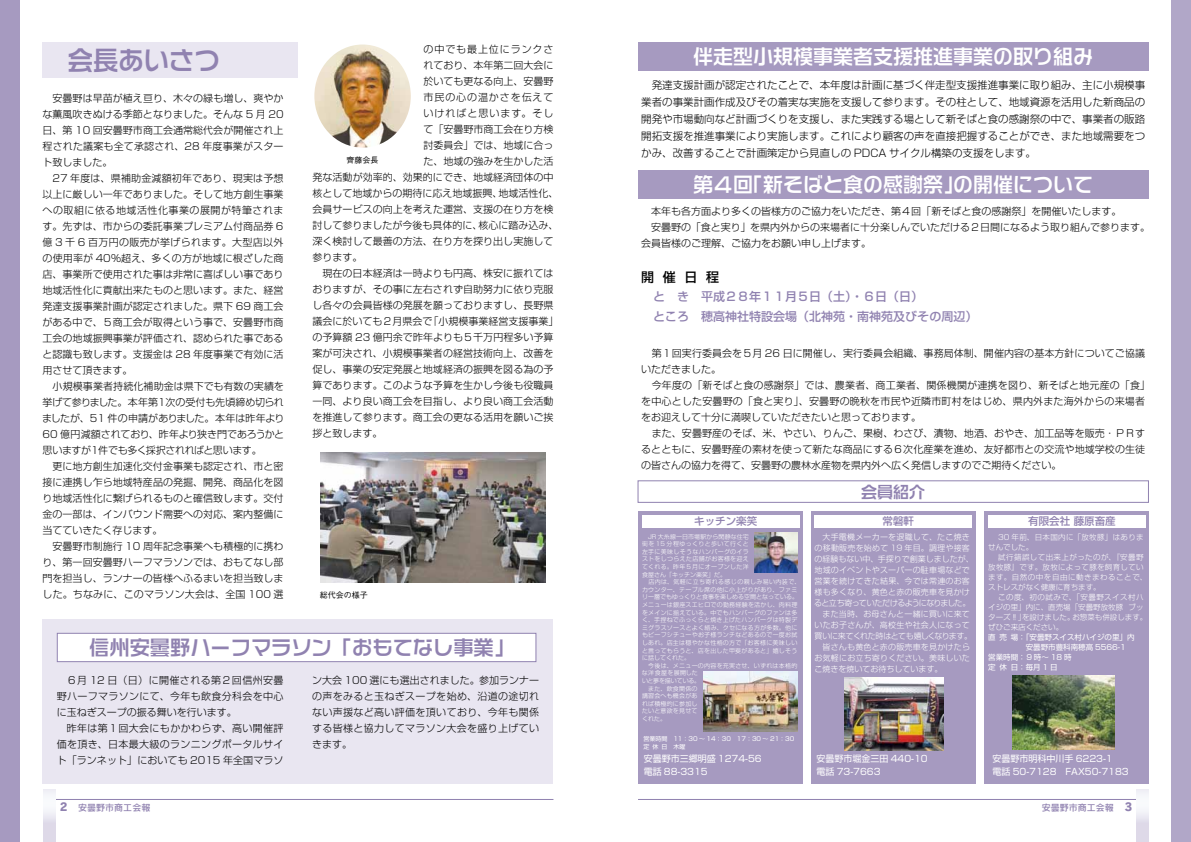
<style>
.page{position:relative;width:1191px;height:842px;background:#fff}
.page>*{position:absolute;margin:0;border:0;box-sizing:border-box;transform-origin:0 0}
.t1{font:700 26px "Logo G Std";color:#9082b0}
.t2{font:700 20px "Logo G Std";color:#fff}
.t3{font:700 20px "Logo G Std";color:#9082b0}
.t4{font:700 16px "Logo G Std";color:#9082b0}
.t5{font:500 13px "Shin Go Pro";color:#000}
.t6{font:500 12px/20px "Shin Go Pro";color:#9082b0}
.t7{font:300 10.5px/17px "Shin Go Pro";color:#000;text-align:justify}
.t8{font:500 10.5px "Shin Go Pro";color:#9082b0}
.t9{font:300 10px/16px "Shin Go Pro";letter-spacing:.005em;color:#000;text-align:justify}
.t10{font:300 10px "Shin Go Pro";letter-spacing:.09em;color:#000}
.t11{font:300 10px "Shin Go Pro";letter-spacing:.1em;color:#000}
.t12{font:9px/13px "Shin Go Pro";color:#fff}
.t13{font:9px "Rodin Pro DB";color:#9082b0}
.t14{font:300 8px "Shin Go Pro";letter-spacing:.025em;color:#fff}
.t15{font:300 8px "Shin Go Pro";color:#fff}
.t16{font:300 8px "Shin Go Pro";letter-spacing:-.09em;color:#fff}
.t17{font:300 8px "Shin Go Pro";letter-spacing:-.05em;color:#fff}
.t18{font:500 8px "Gothic BBB Pro";color:#000}
.t19{font:300 7.5px/10px "Shin Go Pro";letter-spacing:.04em;color:#fff}
.t20{font:300 7.5px/10px "Shin Go Pro";color:#fff}
.t21{font:7.5px/10px "Shin Go Pro";color:#fff}
.t22{font:300 6px/7.6px "Shin Go Pro";letter-spacing:.04em;color:#fff}
.t23{font:6px/8px "Shin Go Pro";color:#fff}
.s1{font-family:"Rodin Pro EB";font-size:11px}
</style>
<div class="page">
<div style="left:638px;top:511px;width:164px;height:273px;background:#a69ac0"></div>
<div style="left:811px;top:511px;width:164px;height:273px;background:#a69ac0"></div>
<div style="left:984px;top:511px;width:164px;height:273px;background:#a69ac0"></div>
<div style="left:43px;top:619px;width:510px;height:165px;background:#e9e6f1"></div>
<hr style="left:638px;top:799px;width:498px;height:1px;background:#9082b0">
<div style="left:1171px;top:0;width:20px;height:842px;background:#b1a7c8"></div>
<svg style="left:1136px;top:789px;width:12px;height:53px"></svg>
<hr style="left:55px;top:799px;width:498px;height:1px;background:#9082b0">
<svg style="left:43px;top:789px;width:12px;height:53px"></svg>
<div style="left:0;top:0;width:20px;height:842px;background:#a69ac0"></div>
<div style="left:43px;top:43px;width:255px;height:35px;background:#e9e6f1"></div>
<div style="left:57px;top:633px;width:479px;height:29px;background:#fff"></div>
<div style="left:57px;top:633px;width:479px;height:29px;border:1px solid #9082b0"></div>
<div style="left:638px;top:43px;width:510px;height:28px;background:#a69ac0"></div>
<div style="left:638px;top:171px;width:510px;height:28px;background:#a69ac0"></div>
<div style="left:637px;top:480px;width:511px;height:23px;border:1px solid #9082b0"></div>
<div style="left:988px;top:515px;width:157px;height:12px;background:#fff"></div>
<div style="left:814px;top:515px;width:158px;height:12px;background:#fff"></div>
<div style="left:642px;top:515px;width:157px;height:12px;background:#fff"></div>
<img style="left:1012px;top:675px;width:102px;height:74px">
<img style="left:844px;top:677px;width:99px;height:74px">
<img style="left:754px;top:533px;width:43px;height:39px">
<img style="left:703px;top:672px;width:94px;height:59px">
<img style="left:314px;top:45px;width:97px;height:103px">
<img style="left:320px;top:452px;width:226px;height:131px">
<h1 class="t1" style="left:43px;top:42px;width:179px">　会長あいさつ</h1>
<p class="t9" style="left:43px;top:89px;width:243px;text-indent:10px">安曇野は早苗が植え亘り、木々の緑も増し、爽やかな薫風吹きぬける季節となりました。そんな 5 月 20日、第 10 回安曇野市商工会通常総代会が開催され上程された議案も全て承認され、28 年度事業がスタート致しました。</p>
<p class="t9" style="left:43px;top:169px;width:242px;text-indent:10px">27 年度は、県補助金減額初年であり、現実は予想以上に厳しい一年でありました。そして地方創生事業への取組に依る地域活性化事業の展開が特筆されます。先ずは、市からの委託事業プレミアム付商品券 6億 3 千 6 百万円の販売が挙げられます。大型店以外の使用率が 40％超え、多くの方が地域に根ざした商店、事業所で使用された事は非常に喜ばしい事であり地域活性化に貢献出来たものと思います。また、経営発達支援事業計画が認定されました。県下 69 商工会がある中で、５商工会が取得という事で、安曇野市商工会の地域振興事業が評価され、認められた事であると認識も致します。支援金は 28 年度事業で有効に活用させて頂きます。</p>
<p class="t9" style="left:42px;top:377px;width:244px;text-indent:10px">小規模事業者持続化補助金は県下でも有数の実績を挙げて参りました。本年第１次の受付も先頃締め切られましたが、51 件の申請がありました。本年は昨年より60 億円減額されており、昨年より狭き門であろうかと思いますが１件でも多く採択されればと思います。</p>
<p class="t9" style="left:43px;top:457px;width:242px;text-indent:10px">更に地方創生加速化交付金事業も認定され、市と密接に連携し乍ら地域特産品の発掘、開発、商品化を図り地域活性化に繋げられるものと確信致します。交付金の一部は、インバウンド需要への対応、案内整備に当てていきたく存じます。</p>
<p class="t9" style="left:43px;top:537px;width:242px;text-indent:10px">安曇野市制施行 10 周年記念事業へも積極的に携わり、第一回安曇野ハーフマラソンでは、おもてなし部門を担当し、ランナーの皆様へふるまいを担当致しました。ちなみに、このマラソン大会は、全国 100 選</p>
<p class="t10" style="left:423px;top:41px;width:131px">の中でも最上位にランクさ</p>
<p class="t9" style="left:423px;top:56px;width:131px">れており、本年第二回大会に</p>
<p class="t9" style="left:423px;top:72px;width:131px">於いても更なる向上、安曇野</p>
<p class="t10" style="left:423px;top:89px;width:131px">市民の心の温かさを伝えて</p>
<p class="t11" style="left:423px;top:105px;width:131px">いければと思います。そし</p>
<p class="t9" style="left:423px;top:120px;width:131px">て「安曇野市商工会在り方検</p>
<p class="t9" style="left:423px;top:136px;width:131px">討委員会」では、地域に合っ</p>
<p class="t9" style="left:423px;top:152px;width:131px">た、地域の強みを生かした活</p>
<p class="t9" style="left:312px;top:168px;width:242px">発な活動が効率的、効果的にでき、地域経済団体の中</p>
<p class="t9" style="left:312px;top:184px;width:247px">核として地域からの期待に応え地域振興、地域活性化、</p>
<p class="t9" style="left:312px;top:200px;width:242px">会員サービスの向上を考えた運営、支援の在り方を検</p>
<p class="t9" style="left:312px;top:216px;width:247px">討して参りましたが今後も具体的に、核心に踏み込み、</p>
<p class="t9" style="left:312px;top:232px;width:242px">深く検討して最善の方法、在り方を探り出し実施して</p>
<p class="t9" style="left:312px;top:248px;width:51px">参ります。</p>
<p class="t9" style="left:322px;top:264px;width:232px">現在の日本経済は一時よりも円高、株安に振れては</p>
<p class="t9" style="left:312px;top:280px;width:242px">おりますが、その事に左右されず自助努力に依り克服</p>
<p class="t9" style="left:312px;top:296px;width:242px">し各々の会員皆様の発展を願っておりますし、長野県</p>
<p class="t9" style="left:312px;top:312px;width:247px">議会に於いても２月県会で「小規模事業経営支援事業」</p>
<p class="t9" style="left:312px;top:328px;width:242px">の予算額 23 億円余で昨年よりも５千万円程多い予算</p>
<p class="t9" style="left:312px;top:344px;width:242px">案が可決され、小規模事業者の経営技術向上、改善を</p>
<p class="t9" style="left:312px;top:360px;width:242px">促し、事業の安定発展と地域経済の振興を図る為の予</p>
<p class="t9" style="left:312px;top:376px;width:242px">算であります。このような予算を生かし今後も役職員</p>
<p class="t9" style="left:312px;top:392px;width:242px">一同、より良い商工会を目指し、より良い商工会活動</p>
<p class="t9" style="left:312px;top:408px;width:242px">を推進して参ります。商工会の更なる活用を願いご挨</p>
<p class="t9" style="left:312px;top:424px;width:71px">拶と致します。</p>
<p class="t18" style="left:346px;top:154px;width:33px">齊藤会長</p>
<p class="t18" style="left:320px;top:589px;width:49px">総代会の様子</p>
<h2 class="t3" style="left:89px;top:634px;width:426px">信州安曇野ハーフマラソン「おもてなし事業」</h2>
<p class="t9" style="left:57px;top:671px;width:228px;text-indent:10px">６月 12 日（日）に開催される第２回信州安曇野ハーフマラソンにて、今年も飲食分科会を中心に玉ねぎスープの振る舞いを行います。</p>
<p class="t9" style="left:57px;top:719px;width:228px;text-indent:10px">昨年は第１回大会にもかかわらず、高い開催評価を頂き、日本最大級のランニングポータルサイト「ランネット」においても 2015 年全国マラソ</p>
<p class="t9" style="left:312px;top:671px;width:228px">ン大会 100 選にも選出されました。参加ランナーの声をみると玉ねぎスープを始め、沿道の途切れない声援など高い評価を頂いており、今年も関係する皆様と協力してマラソン大会を盛り上げていきます。</p>
<h2 class="t2" style="left:693px;top:43px;width:401px">伴走型小規模事業者支援推進事業の取り組み</h2>
<p class="t7" style="left:641px;top:75px;width:505px;text-indent:10px">発達支援計画が認定されたことで、本年度は計画に基づく伴走型支援推進事業に取り組み、主に小規模事業者の事業計画作成及びその着実な実施を支援して参ります。その柱として、地域資源を活用した新商品の開発や市場動向など計画づくりを支援し、また実践する場として新そばと食の感謝祭の中で、事業者の販路開拓支援を推進事業により実施します。これにより顧客の声を直接把握することができ、また地域需要をつかみ、改善することで計画策定から見直しの PDCA サイクル構築の支援をします。</p>
<h2 class="t2" style="left:693px;top:171px;width:401px">第４回「新そばと食の感謝祭」の開催について</h2>
<p class="t9" style="left:641px;top:202px;width:510px;text-align:left">　本年も各方面より多くの皆様方のご協力をいただき、第４回「新そばと食の感謝祭」を開催いたします。<br>　安曇野の「食と実り」を県内外からの来場者に十分楽しんでいただける２日間になるよう取り組んで参ります。会員皆様のご理解、ご協力をお願い申し上げます。</p>
<h3 class="t5" style="left:641px;top:267px;width:79px">開 催 日 程</h3>
<p class="t6" style="left:641px;top:285px;width:337px;text-indent:12px">と　き　平成２８年１１月５日（土）・６日（日）<br>　ところ　穂高神社特設会場（北神苑・南神苑及びその周辺）</p>
<p class="t9" style="left:641px;top:344px;width:505px;text-indent:10px">第１回実行委員会を５月 26 日に開催し、実行委員会組織、事務局体制、開催内容の基本方針についてご協議いただきました。</p>
<p class="t9" style="left:641px;top:376px;width:510px;text-align:left;text-indent:10px">今年度の「新そばと食の感謝祭」では、農業者、商工業者、関係機関が連携を図り、新そばと地元産の「食」を中心とした安曇野の「食と実り」、安曇野の晩秋を市民や近隣市町村をはじめ、県内外また海外からの来場者をお迎えして十分に満喫していただきたいと思っております。</p>
<p class="t9" style="left:641px;top:424px;width:505px;text-indent:10px">また、安曇野産のそば、米、やさい、りんご、果樹、わさび、漬物、地酒、おやき、加工品等を販売・ＰＲするとともに、安曇野産の素材を使って新たな商品にする６次化産業を進め、友好都市との交流や地域学校の生徒の皆さんの協力を得て、安曇野の農林水産物を県内外へ広く発信しますのでご期待ください。</p>
<h3 class="t4" style="left:861px;top:480px;width:65px">会員紹介</h3>
<p class="t8" style="left:694px;top:513px;width:64px">キッチン楽笑</p>
<p class="t8" style="left:882px;top:513px;width:33px">常磐軒</p>
<p class="t8" style="left:1028px;top:513px;width:89px">有限会社 藤原畜産</p>
<p class="t22" style="left:642px;top:532px;width:160px">　JR 大糸線一日市場駅から閑静な住宅<br>街を 15 分程ゆっくりと歩いて行くと<br>左手に美味しそうなハンバーグのイラ<br>ストをしつらえた店舗がお客様を迎え<br>てくれる。昨年５月にオープンした洋<br>食屋さん「キッチン楽笑」だ。<br>　店内は、気軽に立ち寄れる感じの親しみ易い内装で、カウンター、テーブル席の他に小上がりがあり、ファミリー層でもゆっくりと食事を楽しめる空間となっている。メニューは銀座スエヒロでの勤務経験を活かし、肉料理をメインに揃えている。中でもハンバーグのファンは多く、手捏ねでふっくらと焼き上げたハンバーグは特製デミグラスソースとよく絡み、クセになる方が多数。他にもビーフシチューやお子様ランチなどあるので一度お試しあれ。店主は穏やかな性格の方で「お客様に美味しいと言ってもらうと、店を出した甲斐があると」嬉しそうに話してくれた。<br>　今後は、メニューの内容を充実させ、いずれは本格的な洋食屋を展開した<br>いと夢を描いている。<br>　また、飲食関係の<br>講習会へも機会があ<br>れば積極的に参加し<br>たいと意欲を見せて<br>くれた。</p>
<p class="t23" style="left:643px;top:733px;width:152px">営業時間　11：30 ～ 14：30　17：30 ～ 21：30定休日　木曜</p>
<p class="t12" style="left:643px;top:751px;width:120px">安曇野市三郷明盛 1274-56電話 88-3315</p>
<p class="t14" style="left:822px;top:531px;width:149px">大手電機メーカーを退職して、たこ焼き</p>
<p class="t14" style="left:814px;top:542px;width:157px">の移動販売を始めて 19 年目。調理や接客</p>
<p class="t15" style="left:814px;top:553px;width:161px">の経験もない中、手探りで創業しましたが、</p>
<p class="t14" style="left:814px;top:564px;width:157px">地域のイベントやスーパーの駐車場などで</p>
<p class="t14" style="left:814px;top:575px;width:157px">営業を続けてきた結果、今では常連のお客</p>
<p class="t14" style="left:814px;top:586px;width:157px">様も多くなり、黄色と赤の販売車を見かけ</p>
<p class="t16" style="left:814px;top:597px;width:158px">ると立ち寄っていただけるようになりました。</p>
<p class="t14" style="left:822px;top:608px;width:149px">また当時、お母さんと一緒に買いに来て</p>
<p class="t14" style="left:814px;top:619px;width:157px">いたお子さんが、高校生や社会人になって</p>
<p class="t17" style="left:814px;top:630px;width:159px">買いに来てくれた時はとても嬉しくなります。</p>
<p class="t14" style="left:822px;top:641px;width:149px">皆さんも黄色と赤の販売車を見かけたら</p>
<p class="t14" style="left:814px;top:652px;width:157px">お気軽にお立ち寄りください。美味しいた</p>
<p class="t15" style="left:814px;top:663px;width:129px">こ焼きを焼いてお待ちしています。</p>
<p class="t12" style="left:816px;top:751px;width:113px">安曇野市堀金三田 440-10電話 73-7663</p>
<p class="t19" style="left:988px;top:531px;width:157px;text-indent:10px">30 年前、日本国内に「放牧豚」はありませんでした。</p>
<p class="t19" style="left:988px;top:551px;width:161px;text-indent:10px">試行錯誤して出来上がったのが、『安曇野放牧豚』です。放牧によって豚を飼育しています。自然の中を自由に動きまわることで、ストレスがなく健康に育ちます。</p>
<p class="t20" style="left:988px;top:591px;width:161px;text-indent:10px">この度、初の試みで、「安曇野スイス村ハイジの里」内に、直売場「安曇野放牧豚 ブッターズ‼」を設けました。お惣菜も併設します。ぜひご来店ください。</p>
<p class="t21" style="left:988px;top:631px;width:148px">直売場：「安曇野スイス村ハイジの里」内　　　　　安曇野市豊科南穂高 5566-1営業時間： 9 時～ 18 時<br>定休日：毎月1日</p>
<p class="t12" style="left:992px;top:751px;width:138px">安曇野市明科中川手 6223-1<br>電話 50-7128　FAX50-7183</p>
<p class="t13" style="left:60px;top:801px;width:92px"><span class="s1">2　</span>安曇野市商工会報</p>
<p class="t13" style="left:1042px;top:801px;width:92px">安曇野市商工会報 <span class="s1">3</span></p>
</div>
